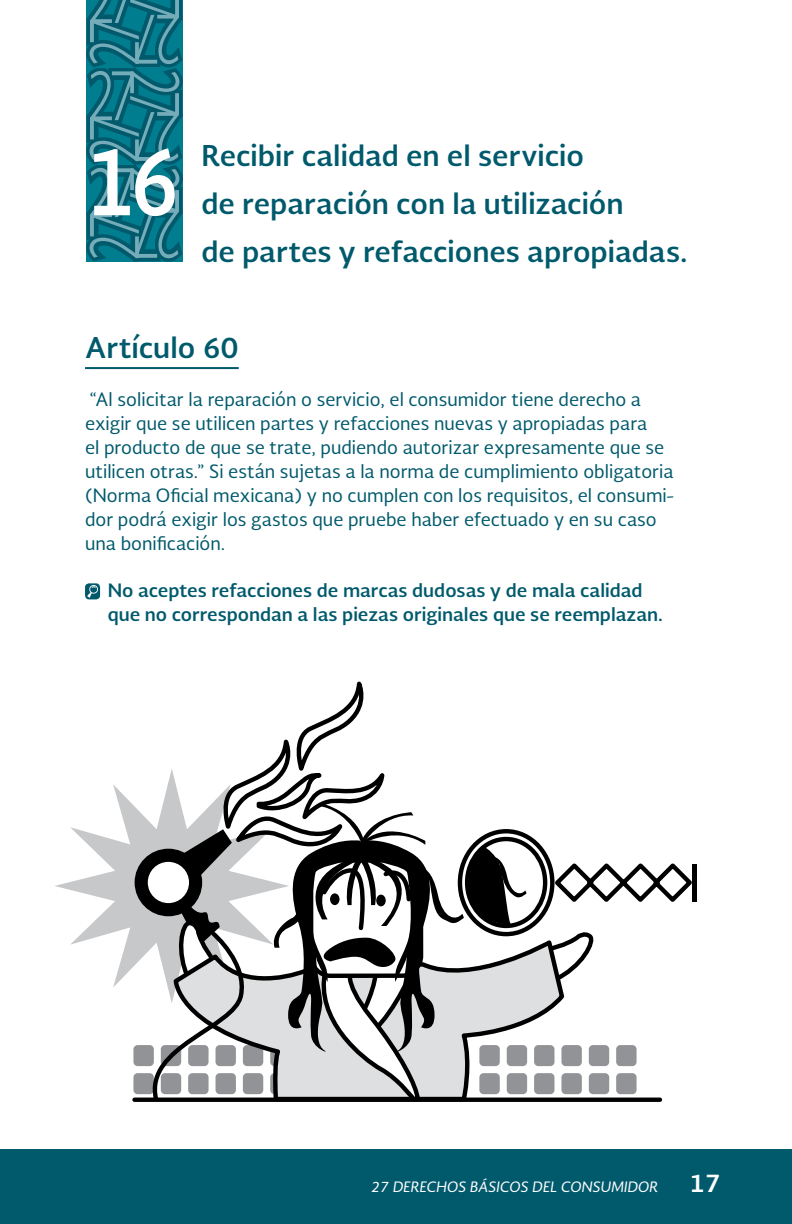
<style>
.page{position:relative;width:792px;height:1224px;background:#fff}
.page>*{position:absolute;margin:0;border:0;box-sizing:border-box;transform-origin:0 0}
.t1{font:700 91.8px "Soberana Sans";color:#fff;scale:.85 1}
.t2{font:700 28px/48px "Soberana Sans";color:#005a6c}
.t3{font:700 24px "Soberana Sans";color:#fff}
.t4{font:18px/24px "Soberana Sans";color:#005a6c}
.t5{font:700 18px/24px "Soberana Sans";color:#005a6c}
.t6{font:italic 14px "Soberana Sans";color:#fff}
</style>
<div class="page">
<div style="left:0;top:1150px;width:792px;height:74px;background:#005a6c"></div>
<svg style="left:86px;top:0;width:97px;height:262px;background:#197788"></svg>
<svg style="left:55px;top:785px;width:75px;height:202px"></svg>
<div style="left:692px;top:864px;width:5px;height:37px;background:#000"></div>
<svg style="left:130px;top:769px;width:45px;height:333px"></svg>
<svg style="left:144px;top:835px;width:31px;height:267px"></svg>
<svg style="left:175px;top:682px;width:521px;height:420px"></svg>
<div style="left:479px;top:1045px;width:21px;height:21px;background:#919396;border-radius:4px"></div>
<div style="left:507px;top:1045px;width:20px;height:21px;background:#919396;border-radius:4px"></div>
<div style="left:534px;top:1045px;width:20px;height:21px;background:#919396;border-radius:4px"></div>
<div style="left:561px;top:1045px;width:21px;height:21px;background:#919396;border-radius:4px"></div>
<div style="left:589px;top:1045px;width:20px;height:21px;background:#919396;border-radius:4px"></div>
<div style="left:616px;top:1045px;width:21px;height:21px;background:#919396;border-radius:4px"></div>
<div style="left:479px;top:1073px;width:21px;height:21px;background:#919396;border-radius:4px"></div>
<div style="left:507px;top:1073px;width:20px;height:21px;background:#919396;border-radius:4px"></div>
<div style="left:534px;top:1073px;width:20px;height:21px;background:#919396;border-radius:4px"></div>
<div style="left:561px;top:1073px;width:21px;height:21px;background:#919396;border-radius:4px"></div>
<div style="left:589px;top:1073px;width:20px;height:21px;background:#919396;border-radius:4px"></div>
<div style="left:616px;top:1073px;width:21px;height:21px;background:#919396;border-radius:4px"></div>
<hr style="left:85px;top:367px;width:154px;height:2px;background:#005a6c">
<div style="left:85px;top:583px;width:15px;height:16px;background:#005a6c;border-radius:4px"></div>
<svg style="left:87px;top:584px;width:12px;height:14px"></svg>
<h1 class="t1" style="left:86px;top:119px;width:113px">16</h1>
<h2 class="t2" style="left:201px;top:130px;width:488px">Recibir calidad en el servicio<br>de reparación con la utilización<br>de partes y refacciones apropiadas.</h2>
<h2 class="t2" style="left:85px;top:322px;width:155px">Artículo 60</h2>
<p class="t4" style="left:85px;top:387px;width:590px">“Al solicitar la reparación o servicio, el consumidor tiene derecho a exigir que se utilicen partes y refacciones nuevas y apropiadas para<br>el producto de que se trate, pudiendo autorizar expresamente que se utilicen otras.” Si están sujetas a la norma de cumplimiento obligatoria (Norma Oficial mexicana) y no cumplen con los requisitos, el consumi&shy;dor podrá exigir los gastos que pruebe haber efectuado y en su caso una bonificación.</p>
<p class="t5" style="left:108px;top:578px;width:557px">No aceptes refacciones de marcas dudosas y de mala calidad que no correspondan a las piezas originales que se reemplazan.</p>
<p class="t6" style="left:371px;top:1178px;width:289px">27 DERECHOS BÁSICOS DEL CONSUMIDOR</p>
<h3 class="t3" style="left:690px;top:1167px;width:33px">17</h3>
</div>
